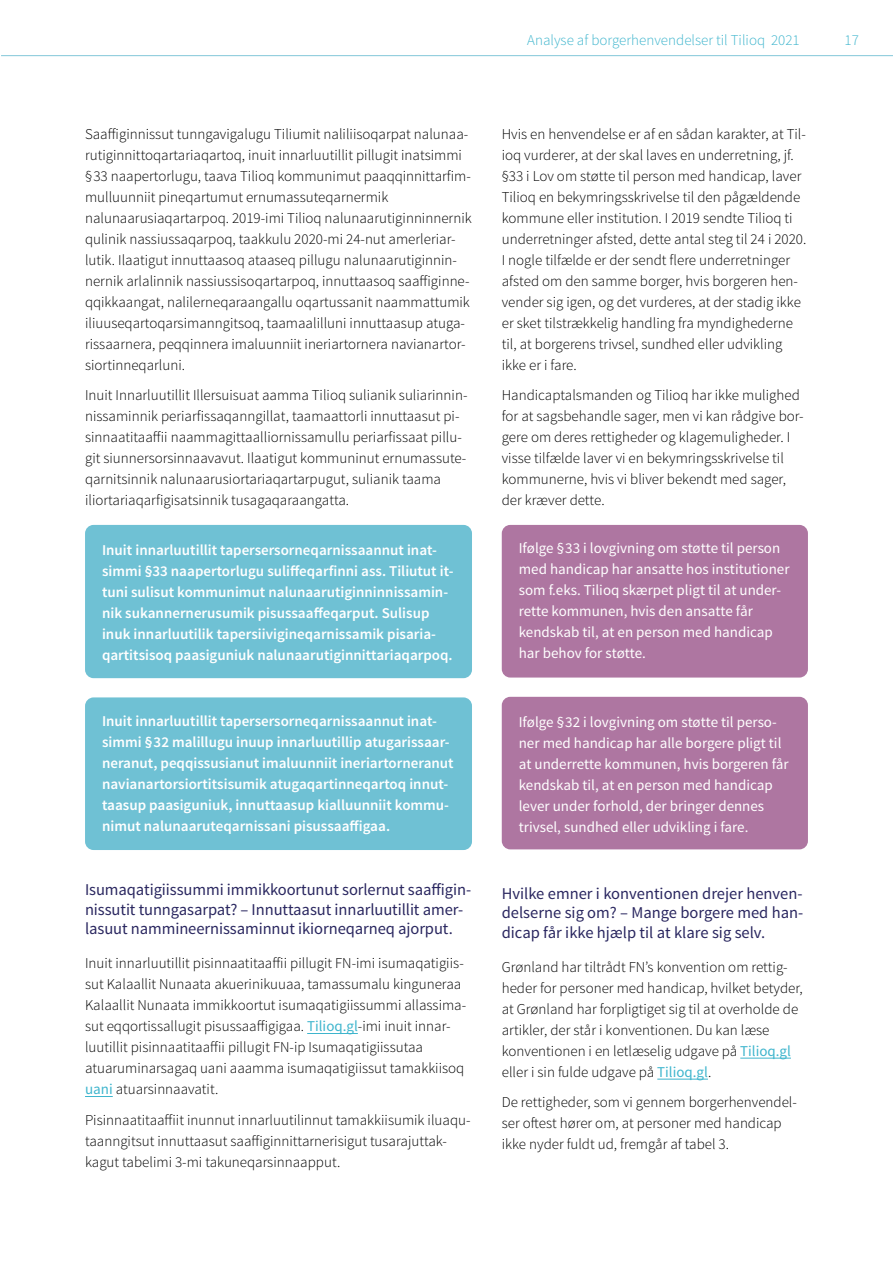
<style>
.page{position:relative;width:893px;height:1263px;background:#fff}
.page>*{position:absolute;margin:0;border:0;box-sizing:border-box;transform-origin:0 0}
.t1{font:16.5px/19.5px "Source Sans Pro";letter-spacing:-.005em;color:#2a2760;text-align:justify}
.t2{font:300 15px/21px "Source Sans Pro";color:#000}
.Faktaboks_hvid_reg{font:600 15px/21px "Source Sans Pro";color:#fff}
.Faktaboks_hvid_reg-2{font:15px/21px "Source Sans Pro";color:#fff}
.t3{font:300 15px "Source Sans Pro";color:#3eb5cd}
.s1{font-weight:400;color:#3eb5cd}
</style>
<div class="page">
<hr style="left:740px;top:1058px;width:51px;height:1px;background:#3eb5cd">
<hr style="left:657px;top:1079px;width:51px;height:1px;background:#3eb5cd">
<div style="left:502px;top:525px;width:306px;height:152px;background:#ae76a1;border-radius:9px"></div>
<div style="left:502px;top:697px;width:306px;height:152px;background:#ae76a1;border-radius:9px"></div>
<hr style="left:307px;top:1033px;width:51px;height:1px;background:#3eb5cd">
<svg style="left:85px;top:1096px;width:28px;height:1px"></svg>
<div style="left:85px;top:525px;width:387px;height:153px;background:#6fc1d4;border-radius:9px"></div>
<div style="left:85px;top:697px;width:387px;height:153px;background:#6fc1d4;border-radius:9px"></div>
<hr style="left:1px;top:55px;width:892px;height:1px;background:#82c7d9">
<p class="t3" style="left:527px;top:31px;width:274px">Analyse af borgerhenvendelser til Tilioq 2021</p>
<p class="t3" style="left:845px;top:31px;width:16px">17</p>
<p class="t2" style="left:85px;top:123px;width:388px">Saaffiginnissut tunngavigalugu Tiliumit naliliisoqarpat nalunaa&shy;rutiginnittoqartariaqartoq, inuit innarluutillit pillugit inatsimmi §33 naapertorlugu, taava Tilioq kommunimut paaqqinnittarfim&shy;mulluunniit pineqartumut ernumassuteqarnermik nalunaarusiaqartarpoq. 2019-imi Tilioq nalunaarutiginninnernik qulinik nassiussaqarpoq, taakkulu 2020-mi 24-nut amerleriar&shy;lutik. Ilaatigut innuttaasoq ataaseq pillugu nalunaarutiginnin&shy;nernik arlalinnik nassiussisoqartarpoq, innuttaasoq saaffiginne&shy;qqikkaangat, nalilerneqaraangallu oqartussanit naammattumik iliuuseqartoqarsimanngitsoq, taamaalilluni innuttaasup atuga&shy;rissaarnera, peqqinnera imaluunniit ineriartornera navianartor&shy;siortinneqarluni.</p>
<p class="t2" style="left:85px;top:385px;width:384px">Inuit Innarluutillit Illersuisuat aamma Tilioq sulianik suliarinnin&shy;nissaminnik periarfissaqanngillat, taamaattorli innuttaasut pi&shy;sinnaatitaaffii naammagittaalliornissamullu periarfissaat pillu&shy;git siunnersorsinnaavavut. Ilaatigut kommuninut ernumassute&shy;qarnitsinnik nalunaarusiortariaqartarpugut, sulianik taama iliortariaqarfigisatsinnik tusagaqaraangatta.</p>
<p class="Faktaboks_hvid_reg" style="left:102px;top:540px;width:353px">Inuit innarluutillit tapersersorneqarnissaannut inat&shy;simmi §33 naapertorlugu suliffeqarfinni ass. Tiliutut it&shy;tuni sulisut kommunimut nalunaarutiginninnissamin&shy;nik sukannernerusumik pisussaaf-feqarput. Sulisup inuk innarluutilik tapersiivigineqarnissamik pisaria&shy;qartitsisoq paasiguniuk nalunaarutiginnittariaqarpoq.</p>
<p class="Faktaboks_hvid_reg" style="left:102px;top:711px;width:353px">Inuit innarluutillit tapersersorneqarnissaannut inat&shy;simmi §32 malillugu inuup innarluutillip atugarissaar&shy;neranut, peqqissusianut imaluunniit ineriartorneranut navianartorsiortitsisumik atugaqartinneqartoq innut&shy;taasup paasiguniuk, innuttaasup kialluunniit kommu&shy;nimut nalunaaruteqarnissani pisussaaffigaa.</p>
<h3 class="t1" style="left:85px;top:880px;width:388px;text-align:left">Isumaqatigiissummi immikkoortunut sorlernut saaffigin&shy;nissutit tunngasarpat? – Innuttaasut innarluutillit amer&shy;lasuut nammineernissaminnut ikiorneqarneq ajorput.</h3>
<p class="t2" style="left:85px;top:953px;width:383px">Inuit innarluutillit pisinnaatitaaffii pillugit FN-imi isumaqatigiis&shy;sut Kalaallit Nunaata akuerinikuuaa, tamassumalu kinguneraa Kalaallit Nunaata immikkoortut isumaqatigiissummi allassima&shy;sut eqqortissallugit pisussaaffigigaa. <span class="s1">Tilioq.gl</span>-imi inuit innar&shy;luutillit pisinnaatitaaffii pillugit FN-ip Isumaqatigiissutaa atuaruminarsagaq uani aaamma isumaqatigiissut tamakkiisoq <span class="s1">uani</span> atuarsinnaavatit.</p>
<p class="t2" style="left:85px;top:1109px;width:386px">Pisinnaatitaaffiit inunnut innarluutilinnut tamakkiisumik iluaqu&shy;taanngitsut innuttaasut saaffiginnittarnerisigut tusarajuttak&shy;kagut tabelimi 3-mi takuneqarsinnaapput.</p>
<p class="t2" style="left:502px;top:123px;width:306px">Hvis en henvendelse er af en sådan karakter, at Til&shy;ioq vurderer, at der skal laves en underretning, jf. §33 i Lov om støtte til person med handicap, laver Tilioq en bekymringsskrivelse til den pågældende kommune eller institution. I 2019 sendte Tilioq ti underretninger afsted, dette antal steg til 24 i 2020.<br>I nogle tilfælde er der sendt flere underretninger afsted om den samme borger, hvis borgeren hen&shy;vender sig igen, og det vurderes, at der stadig ikke er sket tilstrækkelig handling fra myndighederne til, at borgerens trivsel, sundhed eller udvikling ikke er i fare.</p>
<p class="t2" style="left:502px;top:385px;width:303px">Handicaptalsmanden og Tilioq har ikke mulighed for at sagsbehandle sager, men vi kan rådgive bor&shy;gere om deres rettigheder og klagemuligheder. I visse tilfælde laver vi en bekymringsskrivelse til kommunerne, hvis vi bliver bekendt med sager, der kræver dette.</p>
<p class="Faktaboks_hvid_reg-2" style="left:519px;top:538px;width:272px">Ifølge §33 i lovgivning om støtte til person med handicap har ansatte hos institutioner som f.eks. Tilioq skærpet pligt til at under&shy;rette kommunen, hvis den ansatte får kendskab til, at en person med handicap har behov for støtte.</p>
<p class="Faktaboks_hvid_reg-2" style="left:519px;top:711px;width:271px">Ifølge §32 i lovgivning om støtte til perso&shy;ner med handicap har alle borgere pligt til at underrette kommunen, hvis borgeren får kendskab til, at en person med handicap lever under forhold, der bringer dennes trivsel, sundhed eller udvikling i fare.</p>
<h3 class="t1" style="left:502px;top:884px;width:303px">Hvilke emner i konventionen drejer henven&shy;delserne sig om? – Mange borgere med han&shy;dicap får ikke hjælp til at klare sig selv.</h3>
<p class="t2" style="left:502px;top:956px;width:303px">Grønland har tiltrådt FN’s konvention om rettig&shy;heder for personer med handicap, hvilket betyder, at Grønland har forpligtiget sig til at overholde de artikler, der står i konventionen. Du kan læse konventionen i en letlæselig udgave på <span class="s1">Tilioq.gl </span>eller i sin fulde udgave på <span class="s1">Tilioq.gl</span>.</p>
<p class="t2" style="left:502px;top:1092px;width:297px">De rettigheder, som vi gennem borgerhenvendel&shy;ser oftest hører om, at personer med handicap ikke nyder fuldt ud, fremgår af tabel 3.</p>
</div>
